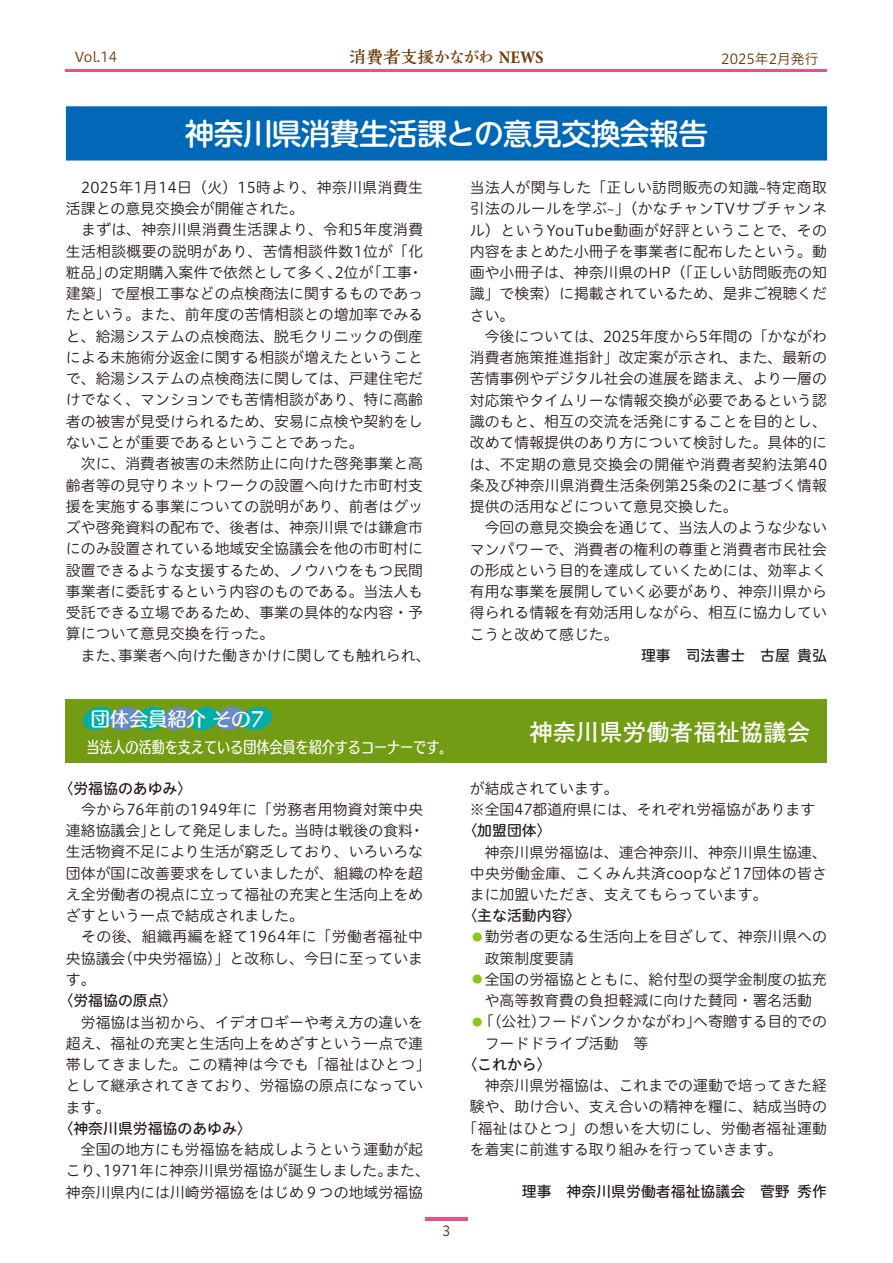
<style>
.page{position:relative;width:893px;height:1263px;background:#fff}
.page>*{position:absolute;margin:0;border:0;box-sizing:border-box;transform-origin:0 0}
.t1{font:500 29.7px "UD Shin M Go Pro";letter-spacing:-.02em;color:#fff}
.t2{font:700 23.4px "Futo Go B101 Pr 6";color:#fff}
.t3{font:19.2px "Humming Std D";color:#fff}
.t4{font:700 16.95px "Kaimin So Std";letter-spacing:-.025em;color:#6a3a08}
.t5{font:15.9px "Humming Std D";color:#fff;scale:.82 1}
.t6{font:14.85px/21.3px "Hiragino UD Sans R Std N W3";color:#231916}
.t7{font:14.85px "Hiragino UD Sans R Std N W5";color:#231916}
.t8{font:14.85px "Hiragino UD Sans R Std N W3";letter-spacing:.025em;color:#231916}
.t9{font:13.8px "Hiragino UD Sans R Std W3";color:#6a3a08}
.t10{font:13.8px "Hiragino UD Sans R Std W4";color:#6a3a08}
.s1{font-family:"Minion Pro";font-stretch:condensed;font-size:17.85px}
.s2{font-size:10.35px;color:#8fc41f}
</style>
<div class="page">
<div style="left:65px;top:106px;width:763px;height:55px;background:#0069b7"></div>
<div style="left:66px;top:699px;width:761px;height:63px;background:#719c13"></div>
<svg style="left:83px;top:707px;width:189px;height:23px;background:#369d9c"></svg>
<hr style="left:66px;top:70px;width:761px;height:2px;background:#e95383">
<hr style="left:425px;top:1218px;width:43px;height:3px;background:#e95383">
<p class="t9" style="left:74px;top:47px;width:44px">Vol.14</p>
<p class="t4" style="left:349px;top:46px;width:196px">消費者支援かながわ <span class="s1">NEWS</span></p>
<p class="t9" style="left:721px;top:48px;width:99px">2025年2月発行</p>
<h1 class="t1" style="left:185px;top:109px;width:525px">神奈川県消費生活課との意見交換会報告</h1>
<p class="t6" style="left:66px;top:176px;width:366px">　2025年1月14日（火）15時より、神奈川県消費生活課との意見交換会が開催された。<br>　まずは、神奈川県消費生活課より、令和5年度消費生活相談概要の説明があり、苦情相談件数1位が「化粧品」の定期購入案件で依然として多く、2位が「工事・建築」で屋根工事などの点検商法に関するものであったという。また、前年度の苦情相談との増加率でみると、給湯システムの点検商法、脱毛クリニックの倒産による未施術分返金に関する相談が増えたということで、給湯システムの点検商法に関しては、戸建住宅だけでなく、マンションでも苦情相談があり、特に高齢者の被害が見受けられるため、安易に点検や契約をしないことが重要であるということであった。<br>　次に、消費者被害の未然防止に向けた啓発事業と高齢者等の見守りネットワークの設置へ向けた市町村支援を実施する事業についての説明があり、前者はグッズや啓発資料の配布で、後者は、神奈川県では鎌倉市にのみ設置されている地域安全協議会を他の市町村に設置できるような支援するため、ノウハウをもつ民間事業者に委託するという内容のものである。当法人も受託できる立場であるため、事業の具体的な内容・予算について意見交換を行った。<br>　また、事業者へ向けた働きかけに関しても触れられ、</p>
<p class="t3" style="left:91px;top:704px;width:175px">団体会員紹介 その7</p>
<p class="t5" style="left:86px;top:734px;width:448px">当法人の活動を支えている団体会員を紹介するコーナーです。</p>
<p class="t7" style="left:58px;top:777px;width:135px">〈労福協のあゆみ〉</p>
<p class="t6" style="left:66px;top:798px;width:360px">　今から76年前の1949年に「労務者用物資対策中央連絡協議会」として発足しました。当時は戦後の食料・生活物資不足により生活が窮乏しており、いろいろな団体が国に改善要求をしていましたが、組織の枠を超え全労働者の視点に立って福祉の充実と生活向上をめざすという一点で結成されました。<br>　その後、組織再編を経て1964年に「労働者福祉中央協議会(中央労福協)」と改称し、今日に至っています。</p>
<p class="t7" style="left:58px;top:989px;width:121px">〈労福協の原点〉</p>
<p class="t6" style="left:66px;top:1010px;width:366px">　労福協は当初から、イデオロギーや考え方の違いを超え、福祉の充実と生活向上をめざすという一点で連帯してきました。この精神は今でも「福祉はひとつ」として継承されてきており、労福協の原点になっています。</p>
<p class="t7" style="left:58px;top:1117px;width:195px">〈神奈川県労福協のあゆみ〉</p>
<p class="t6" style="left:66px;top:1138px;width:366px">　全国の地方にも労福協を結成しようという運動が起こり、1971年に神奈川県労福協が誕生しました。また、神奈川県内には川崎労福協をはじめ９つの地域労福協</p>
<p class="t10" style="left:442px;top:1220px;width:10px">3</p>
<p class="t6" style="left:470px;top:176px;width:359px">当法人が関与した「正しい訪問販売の知識~特定商取引法のルールを学ぶ~」（かなチャンTVサブチャンネル）というYouTube動画が好評ということで、その内容をまとめた小冊子を事業者に配布したという。動画や小冊子は、神奈川県のHP（「正しい訪問販売の知識」で検索）に掲載されているため、是非ご視聴ください。<br>　今後については、2025年度から5年間の「かながわ消費者施策推進指針」改定案が示され、また、最新の苦情事例やデジタル社会の進展を踏まえ、より一層の対応策やタイムリーな情報交換が必要であるという認識のもと、相互の交流を活発にすることを目的とし、改めて情報提供のあり方について検討した。具体的には、不定期の意見交換会の開催や消費者契約法第40条及び神奈川県消費生活条例第25条の2に基づく情報提供の活用などについて意見交換した。<br>　今回の意見交換会を通じて、当法人のような少ないマンパワーで、消費者の権利の尊重と消費者市民社会の形成という目的を達成していくためには、効率よく有用な事業を展開していく必要があり、神奈川県から得られる情報を有効活用しながら、相互に協力していこうと改めて感じた。</p>
<p class="t7" style="left:641px;top:644px;width:188px">理事　司法書士　古屋 貴弘</p>
<h2 class="t2" style="left:529px;top:713px;width:282px">神奈川県労働者福祉協議会</h2>
<p class="t6" style="left:470px;top:777px;width:347px">が結成されています。<br>※全国47都道府県には、それぞれ労福協があります</p>
<p class="t7" style="left:462px;top:819px;width:91px">〈加盟団体〉</p>
<p class="t6" style="left:470px;top:840px;width:359px;text-align:justify">　神奈川県労福協は、連合神奈川、神奈川県生協連、中央労働金庫、こくみん共済coopなど17団体の皆さまに加盟いただき、支えてもらっています。</p>
<p class="t7" style="left:462px;top:905px;width:121px">〈主な活動内容〉</p>
<p class="t6" style="left:485px;top:925px;width:344px;text-indent:-13px"><span class="s2">●</span> 勤労者の更なる生活向上を目ざして、神奈川県への政策制度要請</p>
<p class="t6" style="left:472px;top:968px;width:356px;text-align:center"><span class="s2">●</span> 全国の労福協とともに、給付型の奨学金制度の拡充や高等教育費の負担軽減に向けた賛同・署名活動</p>
<p class="t6" style="left:485px;top:1010px;width:344px;text-indent:-13px"><span class="s2">●</span>「(公社)フードバンクかながわ」へ寄贈する目的でのフードドライブ活動　等</p>
<p class="t7" style="left:462px;top:1053px;width:91px">〈これから〉</p>
<p class="t6" style="left:470px;top:1074px;width:359px">　神奈川県労福協は、これまでの運動で培ってきた経</p>
<p class="t6" style="left:470px;top:1095px;width:359px">験や、助け合い、支え合いの精神を糧に、結成当時の</p>
<p class="t8" style="left:462px;top:1117px;width:366px">「福祉はひとつ」の想いを大切にし、労働者福祉運動</p>
<p class="t6" style="left:470px;top:1138px;width:314px">を着実に前進する取り組みを行っていきます。</p>
<p class="t7" style="left:522px;top:1180px;width:307px">理事　神奈川県労働者福祉協議会　菅野 秀作</p>
</div>
